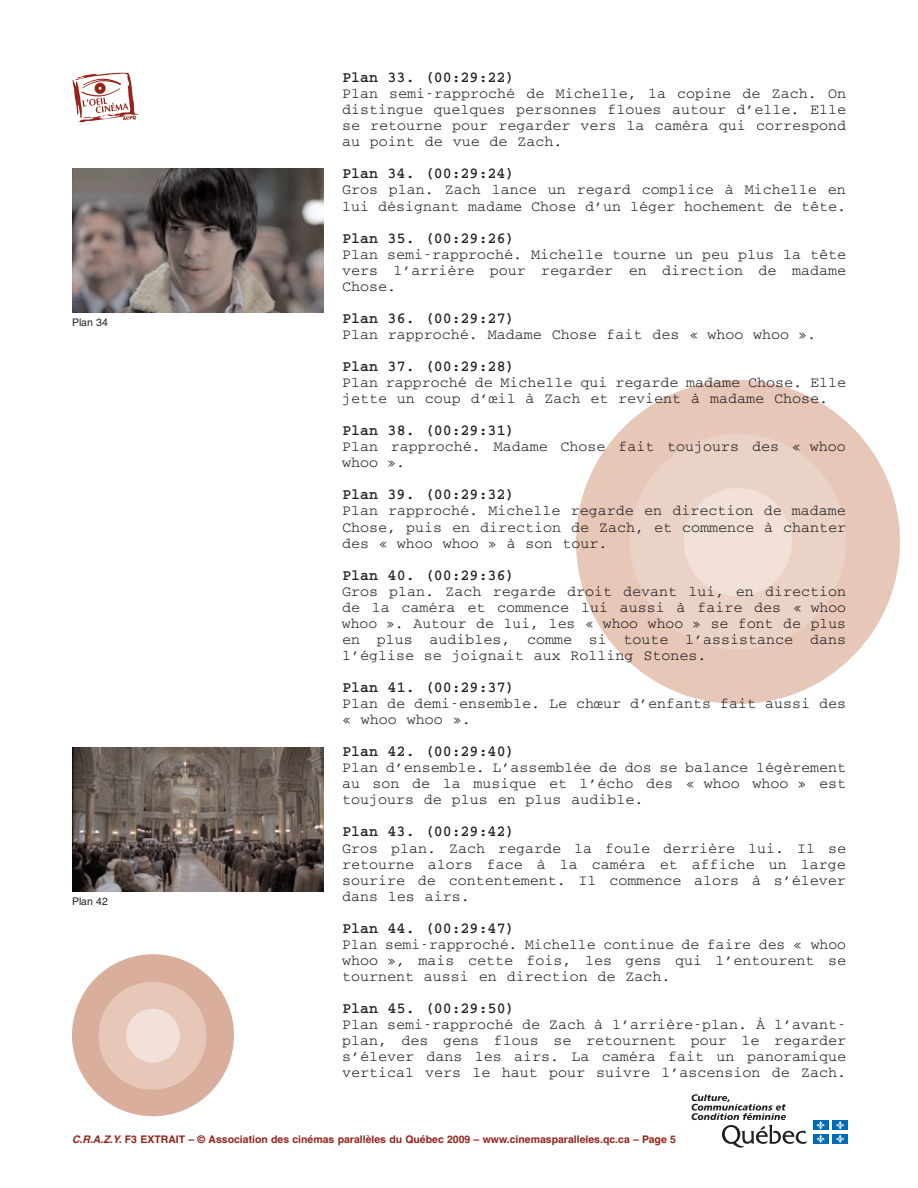
<style>
.page{position:relative;width:918px;height:1188px;background:#fff}
.page>*{position:absolute;margin:0;border:0;box-sizing:border-box;transform-origin:0 0}
.t1{font:15px/16px "Courier";color:#231f20;text-align:justify}
.t2{font:700 15px "Courier";color:#231f20}
.t3{font:700 10.5px "Helvetica";color:#962218}
.t4{font:10.5px "Helvetica";color:#231f20}
.s1{font-style:italic}
</style>
<div class="page">
<div style="left:576px;top:380px;width:324px;height:324px;background:#e7c7b8;border-radius:50%"></div>
<div style="left:630px;top:434px;width:216px;height:216px;background:#ebd2c7;border-radius:50%"></div>
<div style="left:684px;top:488px;width:108px;height:108px;background:#f2e1d9;border-radius:50%"></div>
<div style="left:72px;top:954px;width:162px;height:162px;background:#daae9c;border-radius:50%"></div>
<div style="left:99px;top:982px;width:107px;height:108px;background:#e7c7b8;border-radius:50%"></div>
<div style="left:126px;top:1009px;width:54px;height:54px;background:#f2e1d9;border-radius:50%"></div>
<svg style="left:692px;top:1094px;width:115px;height:54px"></svg>
<div style="left:813px;top:1121px;width:15px;height:9px;background:#006cb7"></div>
<svg style="left:817px;top:1121px;width:8px;height:8px"></svg>
<div style="left:833px;top:1121px;width:15px;height:9px;background:#006cb7"></div>
<svg style="left:836px;top:1121px;width:8px;height:8px"></svg>
<div style="left:813px;top:1134px;width:15px;height:9px;background:#006cb7"></div>
<svg style="left:817px;top:1135px;width:8px;height:8px"></svg>
<div style="left:833px;top:1134px;width:15px;height:9px;background:#006cb7"></div>
<svg style="left:836px;top:1135px;width:8px;height:8px"></svg>
<svg style="left:73px;top:73px;width:66px;height:50px"></svg>
<img style="left:72px;top:748px;width:252px;height:144px">
<img style="left:72px;top:169px;width:252px;height:144px">
<p class="t4" style="left:72px;top:318px;width:37px">Plan 34</p>
<p class="t4" style="left:72px;top:898px;width:37px">Plan 42</p>
<p class="t2" style="left:342px;top:72px;width:174px">Plan 33. (00:29:22)</p>
<p class="t1" style="left:342px;top:86px;width:506px">Plan semi-rapproché de Michelle, la copine de Zach. On distingue quelques personnes floues autour d’elle. Elle se retourne pour regarder vers la caméra qui correspond au point de vue de Zach.</p>
<p class="t2" style="left:342px;top:168px;width:174px">Plan 34. (00:29:24)</p>
<p class="t1" style="left:342px;top:183px;width:506px">Gros plan. Zach lance un regard complice à Michelle en lui désignant madame Chose d’un léger hochement de tête.</p>
<p class="t2" style="left:342px;top:233px;width:174px">Plan 35. (00:29:26)</p>
<p class="t1" style="left:342px;top:247px;width:506px">Plan semi-rapproché. Michelle tourne un peu plus la tête vers l’arrière pour regarder en direction de madame Chose.</p>
<p class="t2" style="left:342px;top:313px;width:174px">Plan 36. (00:29:27)</p>
<p class="t1" style="left:342px;top:327px;width:476px">Plan rapproché. Madame Chose fait des « whoo whoo ».</p>
<p class="t2" style="left:342px;top:361px;width:174px">Plan 37. (00:29:28)</p>
<p class="t1" style="left:342px;top:375px;width:506px">Plan rapproché de Michelle qui regarde madame Chose. Elle jette un coup d’œil à Zach et revient à madame Chose.</p>
<p class="t2" style="left:342px;top:425px;width:174px">Plan 38. (00:29:31)</p>
<p class="t1" style="left:342px;top:440px;width:505px">Plan rapproché. Madame Chose fait toujours des « whoo whoo ».</p>
<p class="t2" style="left:342px;top:489px;width:174px">Plan 39. (00:29:32)</p>
<p class="t1" style="left:342px;top:504px;width:506px">Plan rapproché. Michelle regarde en direction de madame Chose, puis en direction de Zach, et commence à chanter des « whoo whoo » à son tour.</p>
<p class="t2" style="left:342px;top:570px;width:174px">Plan 40. (00:29:36)</p>
<p class="t1" style="left:342px;top:584px;width:506px">Gros plan. Zach regarde droit devant lui, en direction de la caméra et commence lui aussi à faire des « whoo whoo ». Autour de lui, les « whoo whoo » se font de plus en plus audibles, comme si toute l’assistance dans l’église se joignait aux Rolling Stones.</p>
<p class="t2" style="left:342px;top:682px;width:174px">Plan 41. (00:29:37)</p>
<p class="t1" style="left:342px;top:696px;width:506px">Plan de demi-ensemble. Le chœur d’enfants fait aussi des « whoo whoo ».</p>
<p class="t2" style="left:342px;top:746px;width:174px">Plan 42. (00:29:40)</p>
<p class="t1" style="left:342px;top:761px;width:506px">Plan d’ensemble. L’assemblée de dos se balance légèrement au son de la musique et l’écho des « whoo whoo » est toujours de plus en plus audible.</p>
<p class="t2" style="left:342px;top:826px;width:174px">Plan 43. (00:29:42)</p>
<p class="t1" style="left:342px;top:841px;width:506px">Gros plan. Zach regarde la foule derrière lui. Il se retourne alors face à la caméra et affiche un large sourire de contentement. Il commence alors à s’élever dans les airs.</p>
<p class="t2" style="left:342px;top:923px;width:174px">Plan 44. (00:29:47)</p>
<p class="t1" style="left:342px;top:937px;width:506px">Plan semi-rapproché. Michelle continue de faire des « whoo whoo », mais cette fois, les gens qui l’entourent se tournent aussi en direction de Zach.</p>
<p class="t2" style="left:342px;top:1003px;width:174px">Plan 45. (00:29:50)</p>
<p class="t1" style="left:342px;top:1017px;width:506px">Plan semi-rapproché de Zach à l’arrière-plan. À l’avant&shy;plan, des gens flous se retournent pour le regarder s’élever dans les airs. La caméra fait un panoramique vertical vers le haut pour suivre l’ascension de Zach.</p>
<p class="t3" style="left:72px;top:1135px;width:605px"><span class="s1">C.R.A.Z.Y.</span> F3 EXTRAIT – © Association des cinémas parallèles du Québec 2009 – www.cinemasparalleles.qc.ca – Page 5</p>
</div>
